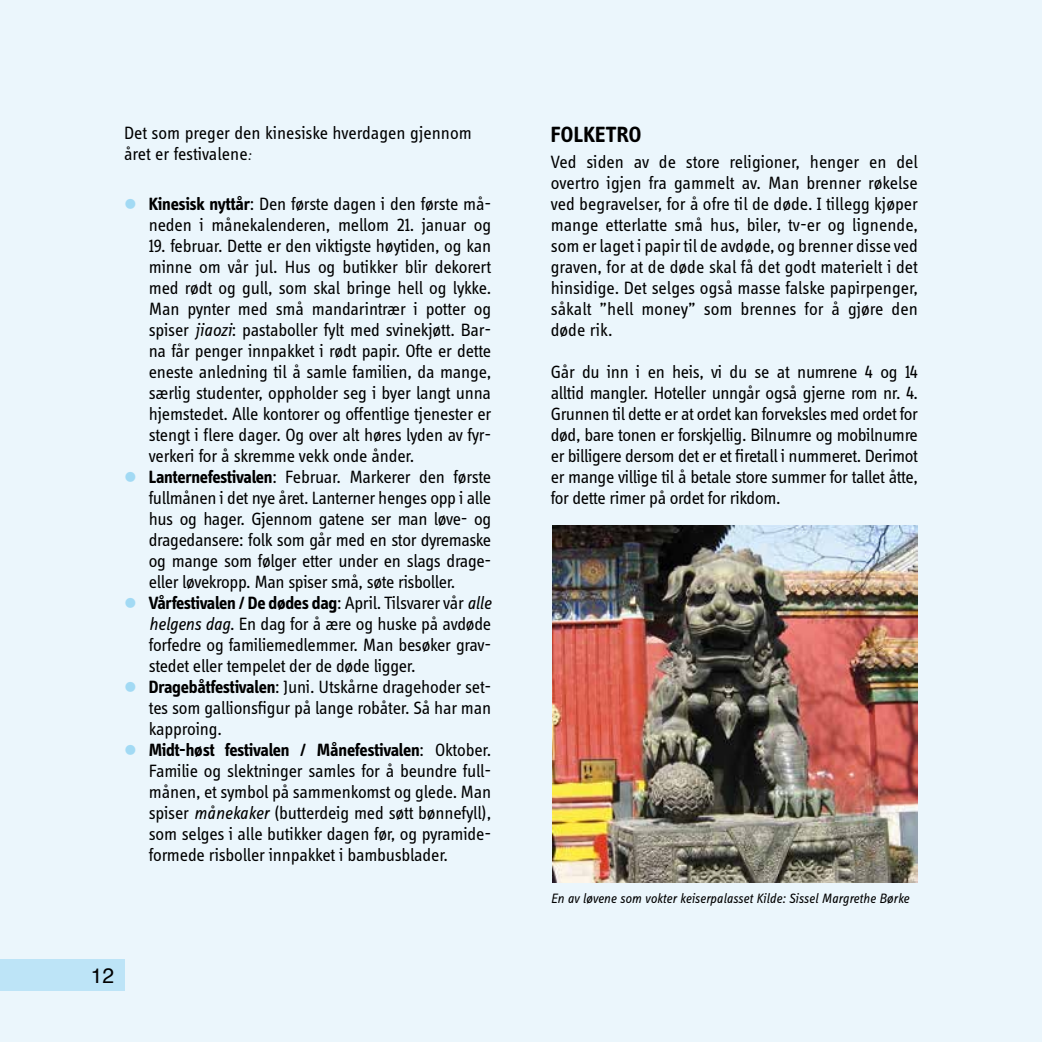
<style>
.page{position:relative;width:1042px;height:1042px;background:#ebf6fc}
.page>*{position:absolute;margin:0;border:0;box-sizing:border-box;transform-origin:0 0}
.t1{font:700 22.75px "Info OT Disp";letter-spacing:.005em;color:#000}
.t2{font:21px "Helvetica";color:#000}
.t3{font:18.38px/21px "Info OT Disp";letter-spacing:-.01em;color:#000;text-align:justify}
.t4{font:italic 14px "Info OT Disp";letter-spacing:-.005em;color:#000}
.s1{font-style:italic;font-size:14px}
.s2{font-weight:700;font-size:35px;color:#a2daf4}
.s3{font-weight:700}
.s4{font-style:italic}
</style>
<div class="page">
<img style="left:552px;top:525px;width:366px;height:357px">
<div style="left:0;top:958px;width:124px;height:32px;background:#bde4f7"></div>
<p class="t3" style="left:124px;top:122px;width:349px">Det som preger den kinesiske hverdagen gjennom året er festivalene<span class="s1">:</span></p>
<p class="t3" style="left:124px;top:193px;width:369px;text-align:right"><span class="s2">•</span> <span class="s3">Kinesisk nyttår</span>: Den første dagen i den første må&shy;neden i månekalenderen, mellom 21. januar og</p>
<p class="t3" style="left:149px;top:235px;width:344px">19. februar. Dette er den viktigste høytiden, og kan minne om vår jul. Hus og butikker blir dekorert med rødt og gull, som skal bringe hell og lykke.<br>Man pynter med små mandarintrær i potter og spiser <span class="s4">jiaozi</span>: pastaboller fylt med svinekjøtt. Bar&shy;na får penger innpakket i rødt papir. Ofte er dette eneste anledning til å samle familien, da mange, særlig studenter, oppholder seg i byer langt unna hjemstedet. Alle kontorer og offentlige tjenester er stengt i flere dager. Og over alt høres lyden av fyr&shy;verkeri for å skremme vekk onde ånder.</p>
<p class="t3" style="left:149px;top:466px;width:344px;text-indent:-25px"><span class="s2">•</span> <span class="s3">Lanternefestivalen</span>: Februar. Markerer den første fullmånen i det nye året. Lanterner henges opp i alle hus og hager. Gjennom gatene ser man løve- og dragedansere: folk som går med en stor dyremaske og mange som følger etter under en slags drage&shy;eller løvekropp. Man spiser små, søte risboller.</p>
<p class="t3" style="left:149px;top:592px;width:344px;text-indent:-25px"><span class="s2">•</span> <span class="s3">Vårfestivalen / De dødes dag</span>: April. Tilsvarer vår <span class="s4">alle helgens dag</span>. En dag for å ære og huske på avdøde forfedre og familiemedlemmer. Man besøker grav&shy;stedet eller tempelet der de døde ligger.</p>
<p class="t3" style="left:149px;top:676px;width:344px;text-indent:-25px"><span class="s2">•</span> <span class="s3">Dragebåtfestivalen</span>: Juni. Utskårne dragehoder set&shy;tes som gallionsfigur på lange robåter. Så har man kapproing.</p>
<p class="t3" style="left:149px;top:739px;width:344px;text-indent:-25px"><span class="s2">•</span> <span class="s3">Midt-høst festivalen / Månefestivalen</span>: Oktober.<br>Familie og slektninger samles for å beundre full&shy;månen, et symbol på sammenkomst og glede. Man spiser <span class="s4">månekaker</span> (butterdeig med søtt bønnefyll), som selges i alle butikker dagen før, og pyramide&shy;formede risboller innpakket i bambusblader.</p>
<p class="t2" style="left:91px;top:959px;width:25px">12</p>
<p class="t1" style="left:551px;top:120px;width:92px">FOLKETRO</p>
<p class="t3" style="left:551px;top:151px;width:369px">Ved siden av de store religioner, henger en del overtro igjen fra gammelt av. Man brenner røkelse ved begravelser, for å ofre til de døde. I tillegg kjøper mange etterlatte små hus, biler, tv-er og lignende, som er laget i papir til de avdøde, og brenner disse ved graven, for at de døde skal få det godt materielt i det hinsidige. Det selges også masse falske papirpenger, såkalt ”hell money” som brennes for å gjøre den døde rik.</p>
<p class="t3" style="left:551px;top:361px;width:369px">Går du inn i en heis, vi du se at numrene 4 og 14 alltid mangler. Hoteller unngår også gjerne rom nr. 4.<br>Grunnen til dette er at ordet kan forveksles med ordet for død, bare tonen er forskjellig. Bilnumre og mobilnumre er billigere dersom det er et firetall i nummeret. Derimot er mange villige til å betale store summer for tallet åtte, for dette rimer på ordet for rikdom.</p>
<p class="t4" style="left:551px;top:890px;width:360px">En av løvene som vokter keiserpalasset Kilde: Sissel Margrethe Børke</p>
</div>
